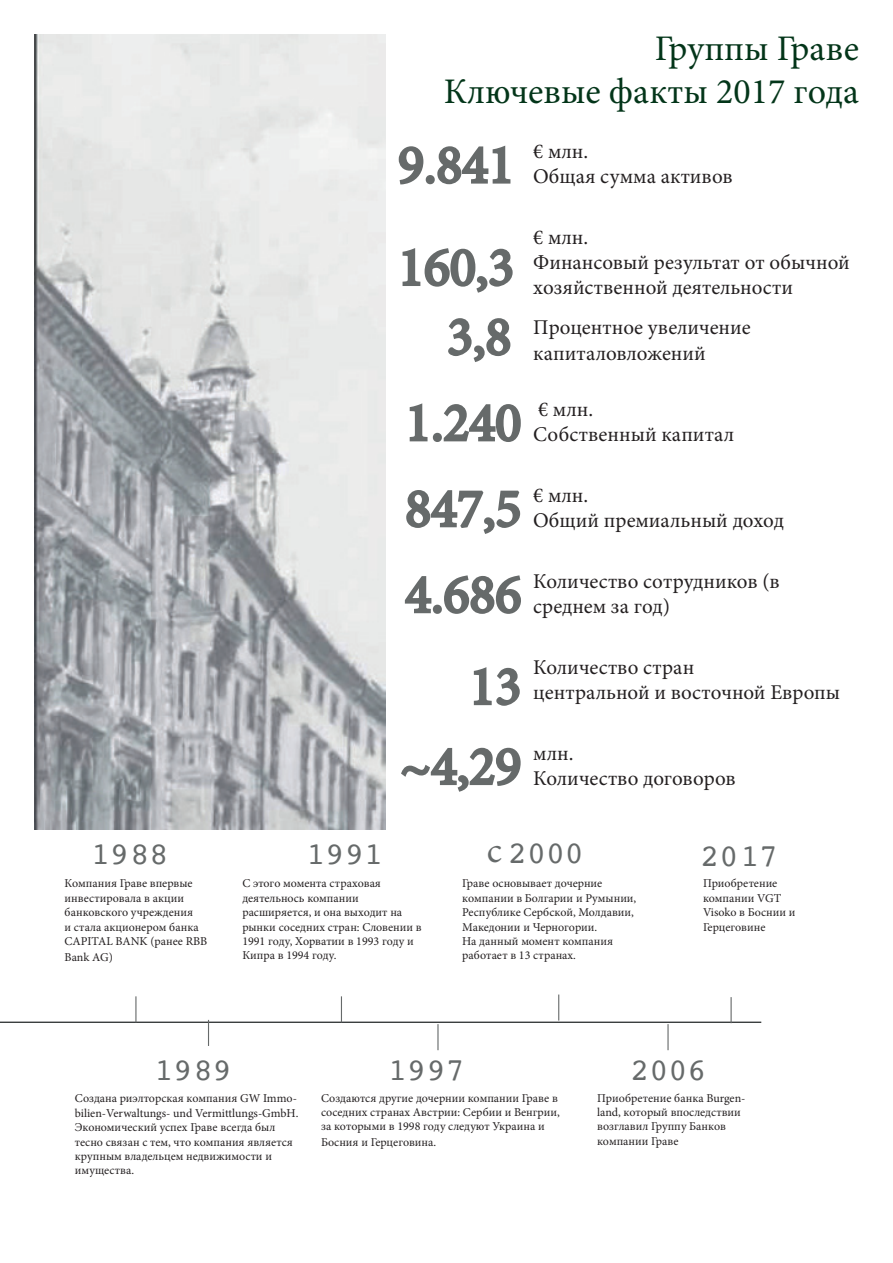
<style>
.page{position:relative;width:893px;height:1263px;background:#fff}
.page>*{position:absolute;margin:0;border:0;box-sizing:border-box;transform-origin:0 0}
.t1{font:54px "Minion Pro";color:#666a6a}
.t2{font:36px/43.2px "Minion Pro";color:#033519;text-align:right}
.t3{font:36px "Minion Pro";color:#666a6a}
.t4{font:31.5px "Courier";color:#666a6a}
.t5{font:21px/25.2px "Minion Pro";color:#231f20}
.t6{font:12px/14.4px "Minion Pro";color:#231f20}
</style>
<div class="page">
<hr style="left:0;top:1022px;width:761px;height:1px;background:#0a0e0f">
<hr style="left:437px;top:1024px;width:2px;height:26px;background:#666a6a">
<svg style="left:208px;top:1020px;width:1px;height:26px"></svg>
<hr style="left:730px;top:997px;width:2px;height:26px;background:#666a6a">
<svg style="left:558px;top:994px;width:1px;height:26px"></svg>
<svg style="left:341px;top:996px;width:1px;height:26px"></svg>
<svg style="left:135px;top:996px;width:1px;height:26px"></svg>
<hr style="left:667px;top:1024px;width:2px;height:26px;background:#666a6a">
<img style="left:34px;top:34px;width:351px;height:795px">
<svg style="left:398px;top:146px;width:26px;height:39px"></svg>
<div style="left:426px;top:175px;width:9px;height:9px;border:3px solid #666a6a;border-radius:50%"></div>
<svg style="left:437px;top:145px;width:74px;height:40px"></svg>
<svg style="left:402px;top:248px;width:111px;height:45px"></svg>
<svg style="left:448px;top:318px;width:63px;height:44px"></svg>
<svg style="left:409px;top:403px;width:19px;height:39px"></svg>
<div style="left:433px;top:433px;width:9px;height:9px;border:3px solid #666a6a;border-radius:50%"></div>
<svg style="left:443px;top:404px;width:78px;height:38px"></svg>
<svg style="left:406px;top:490px;width:115px;height:44px"></svg>
<svg style="left:404px;top:576px;width:29px;height:38px"></svg>
<div style="left:433px;top:605px;width:9px;height:9px;border:3px solid #666a6a;border-radius:50%"></div>
<svg style="left:444px;top:575px;width:77px;height:39px"></svg>
<svg style="left:473px;top:667px;width:47px;height:39px"></svg>
<svg style="left:401px;top:747px;width:120px;height:45px"></svg>
<h2 class="t2" style="left:444px;top:27px;width:417px">Группы Граве<br>Ключевые факты 2017 года</h2>
<h1 class="t1" style="left:398px;top:129px;width:117px">9.841</h1>
<h3 class="t5" style="left:533px;top:139px;width:201px">€ млн.<br>Общая сумма активов</h3>
<h1 class="t1" style="left:398px;top:231px;width:117px">160,3</h1>
<h3 class="t5" style="left:533px;top:225px;width:318px">€ млн.<br>Финансовый результат от обычной хозяйственной деятельности</h3>
<h1 class="t1" style="left:447px;top:300px;width:66px">3,8</h1>
<h3 class="t5" style="left:533px;top:315px;width:219px">Процентное увеличение капиталовложений</h3>
<h1 class="t1" style="left:405px;top:386px;width:117px">1.240</h1>
<h3 class="t5" style="left:533px;top:397px;width:202px">€ млн.<br>Собственный капитал</h3>
<h1 class="t1" style="left:405px;top:472px;width:117px">847,5</h1>
<h3 class="t5" style="left:533px;top:483px;width:252px">€ млн.<br>Общий премиальный доход</h3>
<h1 class="t1" style="left:405px;top:558px;width:117px">4.686</h1>
<h3 class="t5" style="left:533px;top:568px;width:248px">Количество сотрудников (в среднем за год)</h3>
<h1 class="t1" style="left:469px;top:650px;width:53px">13</h1>
<h3 class="t5" style="left:533px;top:654px;width:308px">Количество стран<br>центральной и восточной Европы</h3>
<h3 class="t4" style="left:91px;top:830px;width:79px">1988</h3>
<p class="t6" style="left:65px;top:876px;width:144px">Компания Граве впервые инвестировала в акции банковского учреждения<br>и стала акционером банка<br>CAPITAL BANK (ранее RBB</p>
<p class="t6" style="left:65px;top:950px;width:50px">Bank AG)</p>
<h3 class="t4" style="left:306px;top:830px;width:78px">1991</h3>
<h1 class="t1" style="left:400px;top:730px;width:123px">~4,29</h1>
<h3 class="t5" style="left:533px;top:740px;width:204px">млн.<br>Количество договоров</h3>
<h2 class="t3" style="left:487px;top:827px;width:17px">c</h2>
<h3 class="t4" style="left:508px;top:828px;width:77px">2000</h3>
<h3 class="t4" style="left:700px;top:831px;width:79px">2017</h3>
<p class="t6" style="left:242px;top:876px;width:181px">С этого момента страховая деятельнось компании расширяется, и она выходит на рынки соседних стран: Словении в<br>1991 году, Хорватии в 1993 году и<br>Кипра в 1994 году.</p>
<p class="t6" style="left:462px;top:876px;width:176px">Граве основывает дочерние компании в Болгарии и Румынии,<br>Республике Сербской, Молдавии,<br>Македонии и Черногории.<br>На данный момент компания работает в 13 странах.</p>
<p class="t6" style="left:703px;top:876px;width:94px">Приобретение компании VGT<br>Visoko в Боснии и<br>Герцеговине</p>
<h3 class="t4" style="left:155px;top:1046px;width:79px">1989</h3>
<h3 class="t4" style="left:388px;top:1046px;width:78px">1997</h3>
<h3 class="t4" style="left:631px;top:1046px;width:77px">2006</h3>
<p class="t6" style="left:75px;top:1091px;width:225px">Создана риэлторская компания GW Immo&shy;bilien-Verwaltungs- und Vermittlungs-GmbH.<br>Экономический успех Граве всегда был тесно связан с тем, что компания является крупным владельцем недвижимости и имущества.</p>
<p class="t6" style="left:321px;top:1091px;width:240px">Создаются другие дочернии компании Граве в соседних странах Австрии: Сербии и Венгрии, за которыми в 1998 году следуют Украина и</p>
<p class="t6" style="left:321px;top:1135px;width:117px">Босния и Герцеговина.</p>
<p class="t6" style="left:597px;top:1091px;width:150px">Приобретение банка Burgen&shy;land, который впоследствии возглавил Группу Банков компании Граве</p>
</div>
